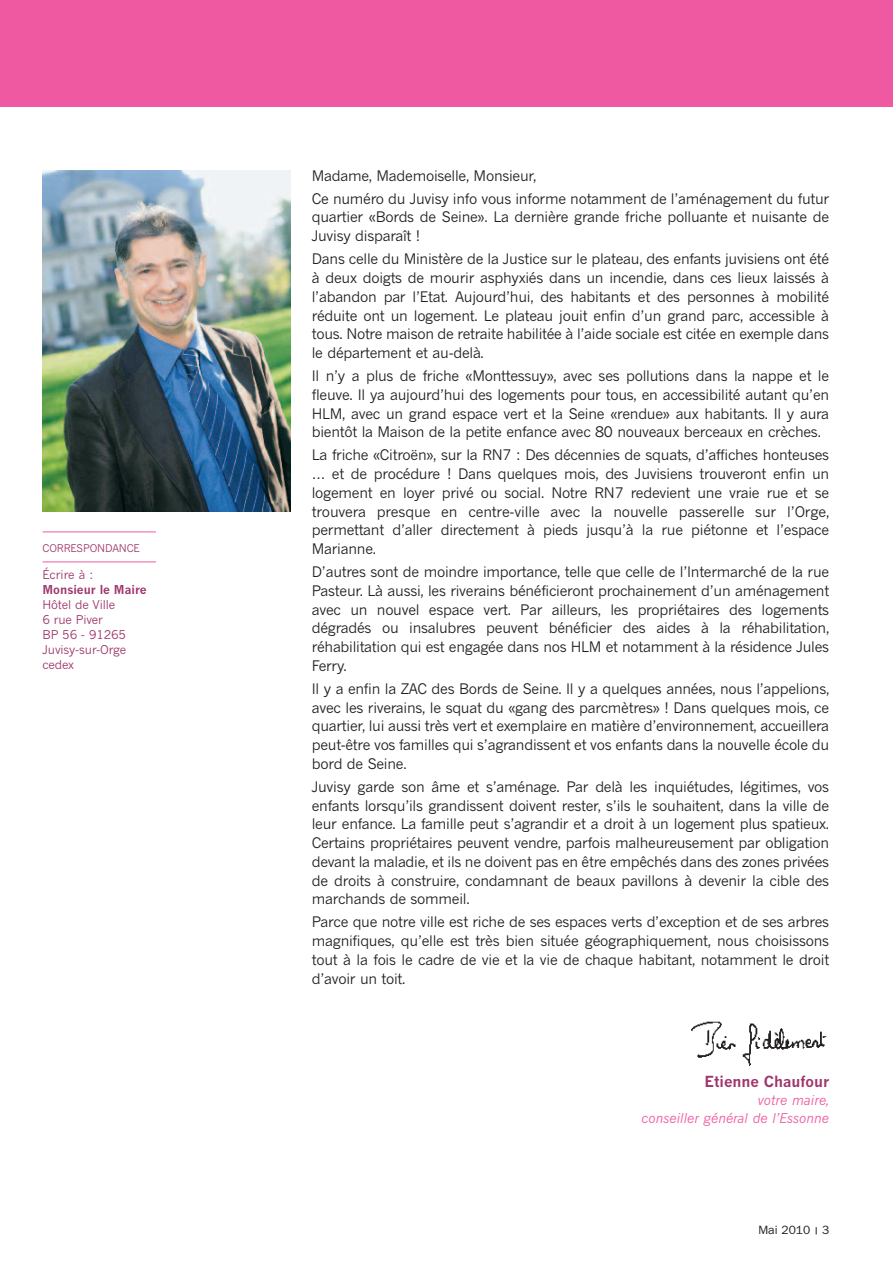
<style>
.page{position:relative;width:893px;height:1263px;background:#fff}
.page>*{position:absolute;margin:0;border:0;box-sizing:border-box;transform-origin:0 0}
.t1{font:700 15px "News Gothic";color:#9f366c}
.t2{font:14.4px/18.8px "News Gothic";letter-spacing:-.02em;color:#231f20;text-align:justify}
.t3{font:italic 13.5px/18px "News Gothic";color:#ef59a1;text-align:right}
.t4{font:12px/15px "News Gothic";letter-spacing:-.015em;color:#9f366c}
.t5{font:700 12px "News Gothic";color:#9f366c}
.t6{font:12px "Franklin Gothic";color:#231f20}
.t7{font:10.5px "News Gothic";letter-spacing:-.015em;color:#9f366c}
</style>
<div class="page">
<div style="left:0;top:0;width:893px;height:107px;background:#ef59a1"></div>
<img style="left:43px;top:170px;width:248px;height:341px">
<img style="left:692px;top:1021px;width:135px;height:44px">
<hr style="left:43px;top:531px;width:113px;height:1px;background:#ef59a1">
<hr style="left:43px;top:561px;width:113px;height:1px;background:#ef59a1">
<p class="t7" style="left:43px;top:544px;width:99px">CORRESPONDANCE</p>
<p class="t4" style="left:43px;top:568px;width:52px">Écrire à :</p>
<p class="t5" style="left:43px;top:585px;width:106px">Monsieur le Maire</p>
<p class="t4" style="left:43px;top:598px;width:85px">Hôtel de Ville<br>6 rue Piver<br>BP 56 - 91265<br>Juvisy-sur-Orge cedex</p>
<p class="t2" style="left:312px;top:165px;width:519px;line-height:23px">Madame, Mademoiselle, Monsieur,<br>Ce numéro du Juvisy info vous informe notamment de l’aménagement du futur</p>
<p class="t2" style="left:312px;top:209px;width:519px">quartier «Bords de Seine». La dernière grande friche polluante et nuisante de<br>Juvisy disparaît !</p>
<p class="t2" style="left:312px;top:251px;width:519px">Dans celle du Ministère de la Justice sur le plateau, des enfants juvisiens ont été à deux doigts de mourir asphyxiés dans un incendie, dans ces lieux laissés à l’abandon par l’Etat. Aujourd’hui, des habitants et des personnes à mobilité réduite ont un logement. Le plateau jouit enfin d’un grand parc, accessible à tous. Notre maison de retraite habilitée à l’aide sociale est citée en exemple dans le département et au-delà.</p>
<p class="t2" style="left:312px;top:368px;width:519px">Il n’y a plus de friche «Monttessuy», avec ses pollutions dans la nappe et le fleuve. Il ya aujourd’hui des logements pour tous, en accessibilité autant qu’en HLM, avec un grand espace vert et la Seine «rendue» aux habitants. Il y aura bientôt la Maison de la petite enfance avec 80 nouveaux berceaux en crèches.</p>
<p class="t2" style="left:312px;top:447px;width:519px">La friche «Citroën», sur la RN7 : Des décennies de squats, d’affiches honteuses … et de procédure ! Dans quelques mois, des Juvisiens trouveront enfin un logement en loyer privé ou social. Notre RN7 redevient une vraie rue et se trouvera presque en centre-ville avec la nouvelle passerelle sur l’Orge, permettant d’aller directement à pieds jusqu’à la rue piétonne et l’espace Marianne.</p>
<p class="t2" style="left:312px;top:564px;width:519px">D’autres sont de moindre importance, telle que celle de l’Intermarché de la rue Pasteur. Là aussi, les riverains bénéficieront prochainement d’un aménagement avec un nouvel espace vert. Par ailleurs, les propriétaires des logements dégradés ou insalubres peuvent bénéficier des aides à la réhabilitation, réhabilitation qui est engagée dans nos HLM et notamment à la résidence Jules Ferry.</p>
<p class="t2" style="left:312px;top:680px;width:519px">Il y a enfin la ZAC des Bords de Seine. Il y a quelques années, nous l’appelions, avec les riverains, le squat du «gang des parcmètres» ! Dans quelques mois, ce quartier, lui aussi très vert et exemplaire en matière d’environnement, accueillera peut-être vos familles qui s’agrandissent et vos enfants dans la nouvelle école du bord de Seine.</p>
<p class="t2" style="left:312px;top:778px;width:519px">Juvisy garde son âme et s’aménage. Par delà les inquiétudes, légitimes, vos enfants lorsqu’ils grandissent doivent rester, s’ils le souhaitent, dans la ville de leur enfance. La famille peut s’agrandir et a droit à un logement plus spatieux.<br>Certains propriétaires peuvent vendre, parfois malheureusement par obligation devant la maladie, et ils ne doivent pas en être empêchés dans des zones privées de droits à construire, condamnant de beaux pavillons à devenir la cible des marchands de sommeil.</p>
<p class="t2" style="left:312px;top:914px;width:519px">Parce que notre ville est riche de ses espaces verts d’exception et de ses arbres magnifiques, qu’elle est très bien située géographiquement, nous choisissons tout à la fois le cadre de vie et la vie de chaque habitant, notamment le droit d’avoir un toit.</p>
<p class="t1" style="left:705px;top:1076px;width:126px">Etienne Chaufour</p>
<p class="t3" style="left:642px;top:1093px;width:189px">votre maire,<br>conseiller général de l’Essonne</p>
<p class="t6" style="left:758px;top:1226px;width:72px">Mai 2010 3</p>
</div>
